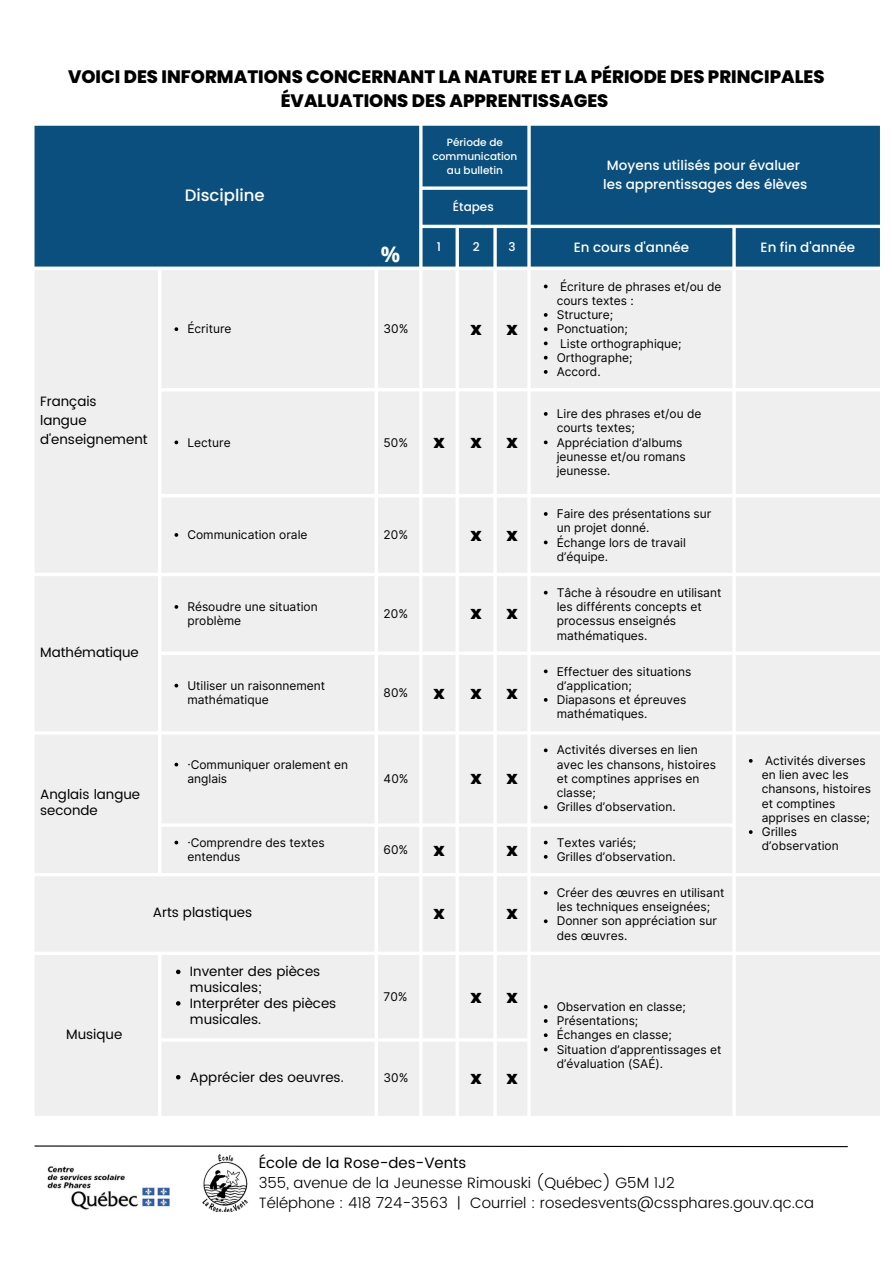
<style>
.page{position:relative;width:893px;height:1264px;background:#fff}
.page>*{position:absolute;margin:0;border:0;box-sizing:border-box;transform-origin:0 0}
.t1{font:700 21.6px "Open Sans";color:#fff}
.t2{font:800 18px/24.8px "Poppins";color:#000;text-align:center}
.t3{font:500 16.5px "Poppins";color:#fff}
.t4{font:300 15px "Poppins";color:#000}
.t5{font:15px "Poppins";color:#000}
.t6{font:13.5px/15.8px "Poppins";color:#000}
.t7{font:500 13.5px "Poppins";color:#fff}
.t8{font:12px/14.2px "Inter";color:#000}
.t9{font:500 12px "Poppins";color:#fff}
.t10{font:500 10.5px/14.2px "Poppins";color:#fff;text-align:center}
</style>
<div class="page">
<div style="left:35px;top:126px;width:844px;height:140px;background:#0a4f7d"></div>
<div style="left:35px;top:270px;width:844px;height:845px;background:#efefef"></div>
<svg style="left:174px;top:327px;width:4px;height:4px"></svg>
<svg style="left:544px;top:284px;width:3px;height:4px"></svg>
<svg style="left:544px;top:313px;width:3px;height:4px"></svg>
<svg style="left:544px;top:327px;width:3px;height:4px"></svg>
<svg style="left:544px;top:341px;width:3px;height:4px"></svg>
<svg style="left:544px;top:370px;width:3px;height:4px"></svg>
<svg style="left:174px;top:440px;width:4px;height:4px"></svg>
<svg style="left:544px;top:412px;width:3px;height:4px"></svg>
<svg style="left:544px;top:440px;width:3px;height:4px"></svg>
<svg style="left:174px;top:533px;width:4px;height:4px"></svg>
<svg style="left:544px;top:512px;width:3px;height:4px"></svg>
<svg style="left:544px;top:540px;width:3px;height:4px"></svg>
<svg style="left:174px;top:605px;width:4px;height:3px"></svg>
<svg style="left:174px;top:683px;width:4px;height:4px"></svg>
<svg style="left:544px;top:669px;width:3px;height:4px"></svg>
<svg style="left:174px;top:762px;width:4px;height:4px"></svg>
<svg style="left:544px;top:748px;width:3px;height:4px"></svg>
<svg style="left:544px;top:805px;width:3px;height:4px"></svg>
<svg style="left:748px;top:759px;width:4px;height:3px"></svg>
<svg style="left:748px;top:830px;width:4px;height:4px"></svg>
<svg style="left:174px;top:840px;width:4px;height:4px"></svg>
<svg style="left:544px;top:840px;width:3px;height:4px"></svg>
<svg style="left:544px;top:890px;width:3px;height:4px"></svg>
<svg style="left:544px;top:919px;width:3px;height:4px"></svg>
<svg style="left:176px;top:969px;width:4px;height:5px"></svg>
<svg style="left:176px;top:1001px;width:4px;height:4px"></svg>
<svg style="left:544px;top:1004px;width:3px;height:4px"></svg>
<svg style="left:544px;top:1033px;width:3px;height:4px"></svg>
<svg style="left:544px;top:1047px;width:3px;height:4px"></svg>
<svg style="left:176px;top:1074px;width:4px;height:5px"></svg>
<svg style="left:34px;top:1145px;width:814px;height:2px;background:#727272"></svg>
<img style="left:202px;top:1154px;width:46px;height:57px">
<img style="left:47px;top:1166px;width:123px;height:44px">
<p class="t2" style="left:68px;top:64px;width:758px">VOICI DES INFORMATIONS CONCERNANT LA NATURE ET LA PÉRIODE DES PRINCIPALES<br>ÉVALUATIONS DES APPRENTISSAGES</p>
<p class="t3" style="left:185px;top:184px;width:81px">Discipline</p>
<p class="t1" style="left:381px;top:239px;width:21px">%</p>
<p class="t10" style="left:432px;top:135px;width:86px">Période de communication au bulletin</p>
<p class="t9" style="left:453px;top:199px;width:42px">Étapes</p>
<p class="t7" style="left:607px;top:156px;width:195px">Moyens utilisés pour évaluer</p>
<p class="t7" style="left:603px;top:175px;width:206px">les apprentissages des élèves</p>
<p class="t9" style="left:437px;top:238px;width:6px">1</p>
<p class="t9" style="left:472px;top:238px;width:8px">2</p>
<p class="t9" style="left:508px;top:238px;width:9px">3</p>
<p class="t7" style="left:573px;top:237px;width:117px">En cours d'année</p>
<p class="t7" style="left:760px;top:237px;width:96px">En fin d'année</p>
<p class="t6" style="left:40px;top:393px;width:58px">Français</p>
<p class="t6" style="left:40px;top:411px;width:109px;line-height:18.8px">langue d'enseignement</p>
<p class="t6" style="left:40px;top:644px;width:100px">Mathématique</p>
<p class="t6" style="left:40px;top:787px;width:102px">Anglais langue seconde</p>
<p class="t8" style="left:187px;top:322px;width:46px">Écriture</p>
<p class="t8" style="left:383px;top:322px;width:26px">30%</p>
<p class="t2" style="left:470px;top:316px;width:13px">x</p>
<p class="t2" style="left:506px;top:316px;width:13px">x</p>
<p class="t8" style="left:187px;top:435px;width:45px">Lecture</p>
<p class="t8" style="left:383px;top:435px;width:26px">50%</p>
<p class="t2" style="left:433px;top:429px;width:13px">x</p>
<p class="t2" style="left:470px;top:429px;width:13px">x</p>
<p class="t2" style="left:506px;top:429px;width:13px">x</p>
<p class="t8" style="left:187px;top:527px;width:122px">Communication orale</p>
<p class="t8" style="left:383px;top:527px;width:26px">20%</p>
<p class="t2" style="left:470px;top:522px;width:13px">x</p>
<p class="t2" style="left:506px;top:522px;width:13px">x</p>
<p class="t8" style="left:187px;top:599px;width:132px">Résoudre une situation problème</p>
<p class="t8" style="left:383px;top:606px;width:26px">20%</p>
<p class="t2" style="left:470px;top:600px;width:13px">x</p>
<p class="t2" style="left:506px;top:600px;width:13px">x</p>
<p class="t8" style="left:187px;top:678px;width:139px">Utiliser un raisonnement mathématique</p>
<p class="t8" style="left:383px;top:685px;width:26px">80%</p>
<p class="t2" style="left:433px;top:680px;width:13px">x</p>
<p class="t2" style="left:470px;top:680px;width:13px">x</p>
<p class="t2" style="left:506px;top:680px;width:13px">x</p>
<p class="t8" style="left:187px;top:757px;width:162px">·Communiquer oralement en anglais</p>
<p class="t8" style="left:383px;top:771px;width:26px">40%</p>
<p class="t2" style="left:470px;top:765px;width:13px">x</p>
<p class="t2" style="left:506px;top:765px;width:13px">x</p>
<p class="t8" style="left:187px;top:835px;width:139px">·Comprendre des textes entendus</p>
<p class="t8" style="left:383px;top:842px;width:26px">60%</p>
<p class="t2" style="left:433px;top:837px;width:13px">x</p>
<p class="t2" style="left:506px;top:837px;width:13px">x</p>
<p class="t6" style="left:153px;top:904px;width:101px">Arts plastiques</p>
<p class="t2" style="left:433px;top:900px;width:13px">x</p>
<p class="t2" style="left:506px;top:900px;width:13px">x</p>
<p class="t6" style="left:66px;top:1026px;width:58px">Musique</p>
<p class="t6" style="left:190px;top:963px;width:132px">Inventer des pièces musicales;</p>
<p class="t6" style="left:190px;top:995px;width:148px">Interpréter des pièces musicales.</p>
<p class="t8" style="left:383px;top:989px;width:26px">70%</p>
<p class="t2" style="left:470px;top:983px;width:13px">x</p>
<p class="t2" style="left:506px;top:983px;width:13px">x</p>
<p class="t6" style="left:190px;top:1069px;width:155px">Apprécier des oeuvres.</p>
<p class="t8" style="left:383px;top:1070px;width:26px">30%</p>
<p class="t2" style="left:470px;top:1065px;width:13px">x</p>
<p class="t2" style="left:506px;top:1065px;width:13px">x</p>
<p class="t8" style="left:556px;top:279px;width:166px">Écriture de phrases et/ou de cours textes :</p>
<p class="t8" style="left:556px;top:307px;width:58px">Structure;</p>
<p class="t8" style="left:556px;top:322px;width:73px">Ponctuation;</p>
<p class="t8" style="left:560px;top:336px;width:123px">Liste orthographique;</p>
<p class="t8" style="left:556px;top:350px;width:77px">Orthographe;</p>
<p class="t8" style="left:556px;top:364px;width:45px">Accord.</p>
<p class="t8" style="left:556px;top:406px;width:146px">Lire des phrases et/ou de courts textes;</p>
<p class="t8" style="left:556px;top:435px;width:130px">Appréciation d’albums jeunesse et/ou romans jeunesse.</p>
<p class="t8" style="left:556px;top:506px;width:156px">Faire des présentations sur un projet donné.</p>
<p class="t8" style="left:556px;top:535px;width:131px">Échange lors de travail d’équipe.</p>
<p class="t8" style="left:556px;top:585px;width:166px">Tâche à résoudre en utilisant les différents concepts et processus enseignés mathématiques.</p>
<p class="t8" style="left:556px;top:664px;width:136px">Effectuer des situations d’application;</p>
<p class="t8" style="left:556px;top:692px;width:131px">Diapasons et épreuves mathématiques.</p>
<p class="t8" style="left:556px;top:743px;width:161px">Activités diverses en lien avec les chansons, histoires et comptines apprises en classe;</p>
<p class="t8" style="left:556px;top:800px;width:120px">Grilles d’observation.</p>
<p class="t8" style="left:556px;top:835px;width:81px">Textes variés;</p>
<p class="t8" style="left:556px;top:849px;width:120px">Grilles d’observation.</p>
<p class="t8" style="left:556px;top:885px;width:169px">Créer des œuvres en utilisant les techniques enseignées;</p>
<p class="t8" style="left:556px;top:913px;width:162px">Donner son appréciation sur des œuvres.</p>
<p class="t8" style="left:556px;top:999px;width:131px">Observation en classe;</p>
<p class="t8" style="left:556px;top:1013px;width:83px">Présentations;</p>
<p class="t8" style="left:556px;top:1027px;width:117px">Échanges en classe;</p>
<p class="t8" style="left:556px;top:1042px;width:166px">Situation d’apprentissages et d’évaluation (SAÉ).</p>
<p class="t8" style="left:761px;top:753px;width:111px">Activités diverses en lien avec les chansons, histoires et comptines apprises en classe;</p>
<p class="t8" style="left:761px;top:824px;width:79px">Grilles d’observation</p>
<p class="t5" style="left:259px;top:1153px;width:209px">École de la Rose-des-Vents</p>
<p class="t4" style="left:259px;top:1173px;width:417px">355, avenue de la Jeunesse Rimouski (Québec) G5M 1J2</p>
<p class="t4" style="left:259px;top:1194px;width:556px">Téléphone : 418 724-3563 | Courriel : rosedesvents@cssphares.gouv.qc.ca</p>
</div>
